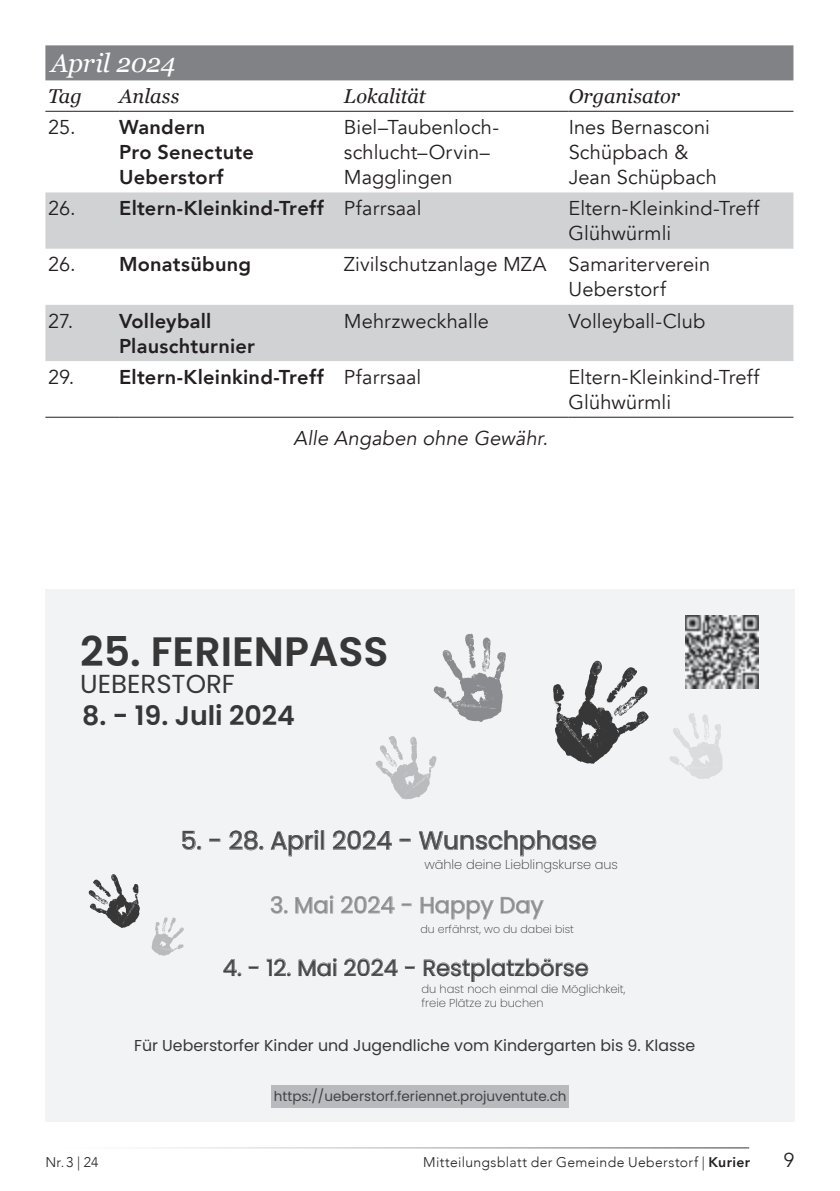
<style>
.page{position:relative;width:840px;height:1191px;background:#fff}
.page>*{position:absolute;margin:0;border:0;box-sizing:border-box;transform-origin:0 0}
.t1{font:600 41px "Poppins";color:#373738}
.t2{font:600 26.8px "Poppins";color:#373738}
.t3{font:26px "Poppins";color:#373738}
.t4{font:italic 26px "Georgia";letter-spacing:-.01em;color:#fff}
.t5{font:24.8px "Poppins";color:#464748}
.t6{font:22.6px "Poppins";color:#414243}
.t7{font:22.6px "Poppins";color:#898b8e}
.t8{font:20px/25px "Avenir";letter-spacing:.005em;color:#231f20}
.t9{font:800 20px/25px "Avenir";letter-spacing:.01em;color:#231f20}
.t10{font:italic 20px "Georgia";color:#231f20}
.t11{font:italic 20px "Avenir";letter-spacing:.005em;color:#231f20}
.t12{font:15.8px "Poppins";color:#373738}
.t13{font:300 14px "Avenir";letter-spacing:.025em;color:#231f20}
.t14{font:13.6px "Poppins";color:#414243}
.t15{font:200 12.8px "Poppins";color:#373738}
.t16{font:200 11.4px/13.8px "Poppins";color:#373738}
.t17{font:200 11px "Poppins";color:#373738}
.s1{font-weight:400}
.s2{font-weight:800}
</style>
<div class="page">
<hr style="left:45px;top:1147px;width:703px;height:1px;background:#231f20">
<div style="left:45px;top:45px;width:748px;height:35px;background:#808285"></div>
<svg style="left:45px;top:192px;width:748px;height:169px;fill:#d1d2d4"></svg>
<hr style="left:45px;top:111px;width:74px;height:1px;background:#231f20">
<hr style="left:119px;top:111px;width:225px;height:1px;background:#231f20">
<hr style="left:344px;top:111px;width:224px;height:1px;background:#231f20">
<hr style="left:568px;top:111px;width:225px;height:1px;background:#231f20">
<hr style="left:45px;top:417px;width:74px;height:1px;background:#231f20">
<hr style="left:119px;top:417px;width:225px;height:1px;background:#231f20">
<hr style="left:344px;top:417px;width:224px;height:1px;background:#231f20">
<hr style="left:568px;top:417px;width:225px;height:1px;background:#231f20">
<div style="left:46px;top:590px;width:748px;height:532px;background:#f2f3f4"></div>
<svg style="left:375px;top:736px;width:61px;height:63px"></svg>
<svg style="left:89px;top:874px;width:51px;height:54px"></svg>
<svg style="left:553px;top:660px;width:95px;height:104px"></svg>
<svg style="left:433px;top:633px;width:72px;height:89px"></svg>
<svg style="left:670px;top:713px;width:52px;height:66px"></svg>
<img style="left:685px;top:615px;width:73px;height:73px">
<svg style="left:182px;top:830px;width:414px;height:26px"></svg>
<svg style="left:270px;top:895px;width:273px;height:24px"></svg>
<svg style="left:223px;top:958px;width:365px;height:24px"></svg>
<svg style="left:151px;top:917px;width:33px;height:38px"></svg>
<div style="left:271px;top:1085px;width:297px;height:23px;background:#b9babd"></div>
<h3 class="t4" style="left:51px;top:44px;width:125px">April 2024</h3>
<p class="t10" style="left:48px;top:81px;width:35px">Tag</p>
<p class="t10" style="left:119px;top:81px;width:62px">Anlass</p>
<p class="t10" style="left:344px;top:81px;width:83px">Lokalität</p>
<p class="t10" style="left:568px;top:81px;width:113px">Organisator</p>
<p class="t9" style="left:119px;top:114px;width:136px;text-indent:-71px"><span class="s1">25.</span> Wandern<br>Pro Senectute<br>Ueberstorf</p>
<p class="t8" style="left:344px;top:115px;width:157px">Biel–Taubenloch&shy;schlucht–Orvin–<br>Magglingen</p>
<p class="t8" style="left:568px;top:115px;width:150px">Ines Bernasconi<br>Schüpbach &amp;<br>Jean Schüpbach</p>
<p class="t9" style="left:48px;top:196px;width:374px"><span class="s1">26.</span> Eltern-Kleinkind-Treff <span class="s1">Pfarrsaal</span></p>
<p class="t8" style="left:568px;top:196px;width:192px">Eltern-Kleinkind-Treff<br>Glühwürmli</p>
<p class="t9" style="left:48px;top:252px;width:204px"><span class="s1">26.</span> Monatsübung</p>
<p class="t8" style="left:568px;top:252px;width:143px;text-indent:-225px">Zivilschutzanlage MZA Samariterverein<br>Ueberstorf</p>
<p class="t9" style="left:119px;top:308px;width:137px;text-indent:-71px"><span class="s1">27.</span> Volleyball<br>Plauschturnier</p>
<p class="t8" style="left:343px;top:308px;width:147px">Mehrzweckhalle</p>
<p class="t8" style="left:568px;top:308px;width:138px">Volleyball-Club</p>
<p class="t9" style="left:48px;top:364px;width:374px"><span class="s1">29.</span> Eltern-Kleinkind-Treff <span class="s1">Pfarrsaal</span></p>
<p class="t8" style="left:568px;top:365px;width:192px">Eltern-Kleinkind-Treff<br>Glühwürmli</p>
<p class="t11" style="left:293px;top:426px;width:256px">Alle Angaben ohne Gewähr.</p>
<h1 class="t1" style="left:80px;top:627px;width:309px">25. FERIENPASS</h1>
<h3 class="t3" style="left:80px;top:668px;width:156px">UEBERSTORF</h3>
<h2 class="t2" style="left:82px;top:699px;width:214px">8. - 19. Juli 2024</h2>
<p class="t5" style="left:181px;top:826px;width:417px">5. - 28. April 2024 - Wunschphase</p>
<p class="t15" style="left:424px;top:857px;width:195px">wähle deine Lieblingskurse aus</p>
<p class="t7" style="left:270px;top:892px;width:275px">3. Mai 2024 - Happy Day</p>
<p class="t17" style="left:420px;top:923px;width:155px">du erfährst, wo du dabei bist</p>
<p class="t6" style="left:223px;top:954px;width:367px">4. - 12. Mai 2024 - Restplatzbörse</p>
<p class="t16" style="left:421px;top:982px;width:205px">du hast noch einmal die Möglichkeit, freie Plätze zu buchen</p>
<p class="t12" style="left:134px;top:1035px;width:562px">Für Ueberstorfer Kinder und Jugendliche vom Kindergarten bis 9. Klasse</p>
<p class="t14" style="left:274px;top:1088px;width:294px">https://ueberstorf.feriennet.projuventute.ch</p>
<p class="t13" style="left:45px;top:1153px;width:54px">Nr.3 | 24</p>
<p class="t13" style="left:423px;top:1153px;width:328px">Mitteilungsblatt der Gemeinde Ueberstorf | <span class="s2">Kurier</span></p>
<p class="t8" style="left:783px;top:1147px;width:13px">9</p>
</div>
